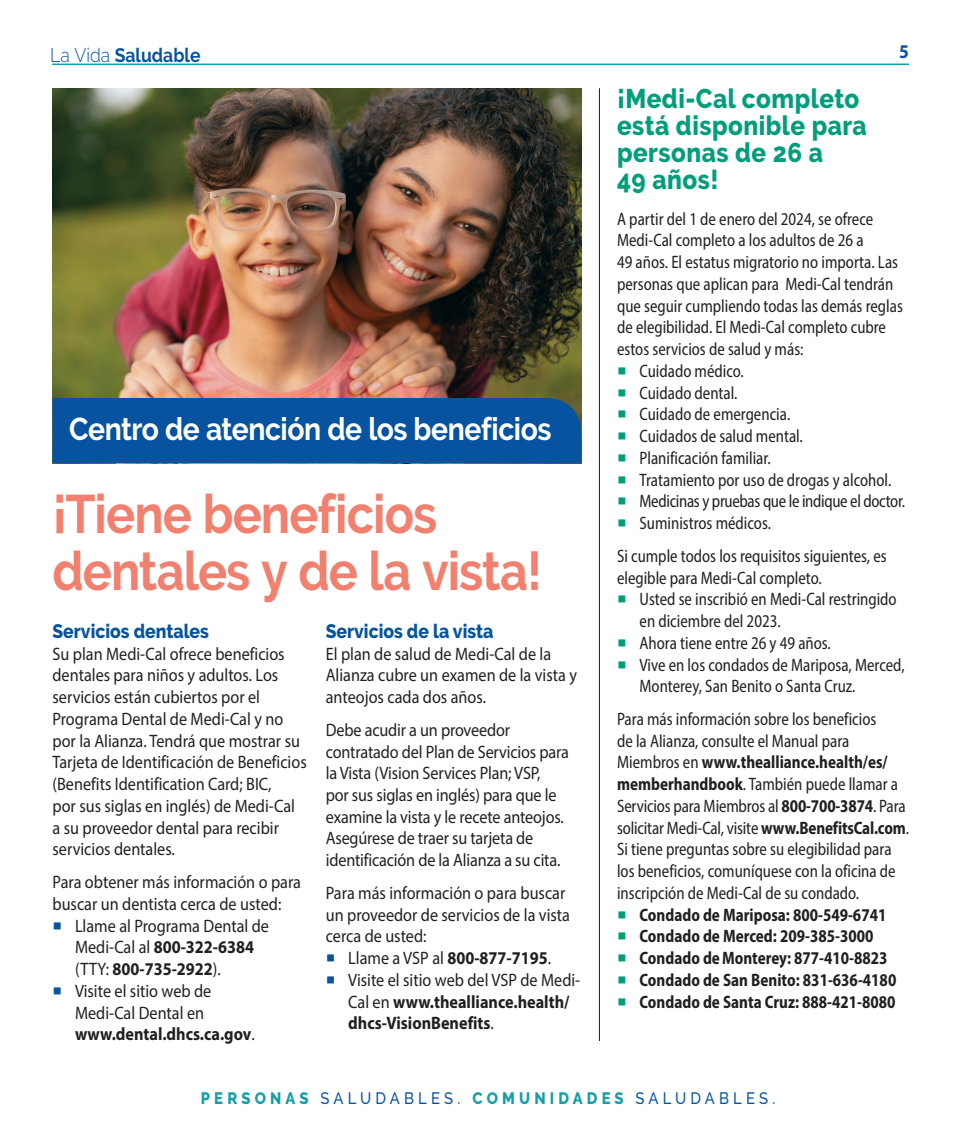
<style>
.page{position:relative;width:972px;height:1134px;background:#fff}
.page>*{position:absolute;margin:0;border:0;box-sizing:border-box;transform-origin:0 0}
.t1{font:700 54px/57px "Raleway";letter-spacing:-.02em;color:#f1806e;scale:.9 1}
.t2{font:700 31.5px "Raleway";letter-spacing:-.02em;color:#fff;scale:.9 1}
.t3{font:800 27px/27px "Raleway";letter-spacing:.02em;color:#009e7b;scale:.9 1}
.t4{font:800 19.5px "Raleway";color:#0753a0;scale:.9 1}
.t5{font:700 19.5px "Raleway";color:#0753a0;scale:.9 1}
.t6{font:700 19.5px "Myriad Pro";color:#0753a0;scale:.9 1}
.t7{font:semi-condensed 18px/21.8px "Myriad Pro";color:#231f20;scale:.9 1}
.t8{font:18px/21.8px "Myriad Pro";color:#231f20;scale:.9 1}
.t9{font:700 semi-condensed 18px "Myriad Pro";color:#231f20;scale:.9 1}
.t10{font:700 18px/21.8px "Myriad Pro";color:#231f20;scale:.9 1}
.t11{font:semi-condensed 18px "Myriad Pro";letter-spacing:-.02em;color:#231f20;scale:.9 1}
.t12{font:500 16.5px "Raleway";letter-spacing:.28em;color:#0753a0;scale:.9 1}
.s1{font-weight:300}
.s2{font-family:"Minion Pro";font-weight:500;font-size:24px;color:#0753a0}
.s3{font-weight:700}
.s4{font-weight:400}
.s5{font-family:"Minion Pro";font-weight:500;font-stretch:normal;font-size:24px;color:#009e7b}
.s6{font-weight:800;color:#169daa}
</style>
<div class="page">
<hr style="left:599px;top:88px;width:1px;height:953px;background:#231f20">
<img style="left:52px;top:88px;width:529px;height:310px">
<div style="left:52px;top:398px;width:529px;height:65px;background:#0753a0"></div>
<hr style="left:52px;top:64px;width:857px;height:1px;background:#169daa">
<p class="t5" style="left:50px;top:44px;width:168px"><span class="s1">La Vida</span> Saludable</p>
<p class="t6" style="left:899px;top:39px;width:12px">5</p>
<h2 class="t2" style="left:69px;top:411px;width:538px">Centro de atención de los beneficios</h2>
<h1 class="t1" style="left:52px;top:486px;width:545px">¡Tiene beneficios dentales y de la vista!</h1>
<p class="t4" style="left:52px;top:620px;width:175px">Servicios dentales</p>
<p class="t8" style="left:52px;top:642px;width:284px">Su plan Medi-Cal ofrece beneficios dentales para niños y adultos. Los servicios están cubiertos por el Programa Dental de Medi-Cal y no por la Alianza. Tendrá que mostrar su Tarjeta de Identificación de Beneficios (Benefits Identification Card; BIC,<br>por sus siglas en inglés) de Medi-Cal a su proveedor dental para recibir servicios dentales.</p>
<p class="t8" style="left:52px;top:871px;width:278px">Para obtener más información o para buscar un dentista cerca de usted:</p>
<p class="t8" style="left:75px;top:914px;width:217px;text-indent:-23px"><span class="s2">■</span> Llame al Programa Dental de<br>Medi-Cal al <span class="s3">800-322-6384 </span>(TTY: <span class="s3">800-735-2922</span>).</p>
<p class="t8" style="left:75px;top:980px;width:201px;text-indent:-23px"><span class="s2">■</span> Visite el sitio web de<br>Medi-Cal Dental en <span class="s3">www.dental.dhcs.ca.gov</span>.</p>
<p class="t4" style="left:326px;top:620px;width:188px">Servicios de la vista</p>
<p class="t8" style="left:326px;top:642px;width:281px">El plan de salud de Medi-Cal de la<br>Alianza cubre un examen de la vista y anteojos cada dos años.</p>
<p class="t8" style="left:326px;top:719px;width:272px">Debe acudir a un proveedor contratado del Plan de Servicios para la Vista (Vision Services Plan; VSP,<br>por sus siglas en inglés) para que le examine la vista y le recete anteojos.<br>Asegúrese de traer su tarjeta de identificación de la Alianza a su cita.</p>
<p class="t8" style="left:326px;top:882px;width:273px">Para más información o para buscar un proveedor de servicios de la vista cerca de usted:</p>
<p class="t8" style="left:326px;top:947px;width:252px"><span class="s2">■</span> Llame a VSP al <span class="s3">800-877-7195</span>.</p>
<p class="t10" style="left:348px;top:968px;width:259px;text-indent:-23px"><span class="s2">■</span> <span class="s4">Visite el sitio web del VSP de Medi-<br>Cal en</span> www.thealliance.health/ dhcs-VisionBenefits<span class="s4">.</span></p>
<h3 class="t3" style="left:617px;top:86px;width:279px">¡Medi-Cal completo está disponible para personas de 26 a<br>49 años!</h3>
<p class="t7" style="left:617px;top:208px;width:319px">A partir del 1 de enero del 2024, se ofrece Medi-Cal completo a los adultos de 26 a<br>49 años. El estatus migratorio no importa. Las personas que aplican para Medi-Cal tendrán que seguir cumpliendo todas las demás reglas de elegibilidad. El Medi-Cal completo cubre estos servicios de salud y más:</p>
<p class="t7" style="left:617px;top:360px;width:142px"><span class="s5">■</span> Cuidado médico.</p>
<p class="t7" style="left:617px;top:382px;width:135px"><span class="s5">■</span> Cuidado dental.</p>
<p class="t7" style="left:617px;top:403px;width:194px"><span class="s5">■</span> Cuidado de emergencia.</p>
<p class="t7" style="left:617px;top:425px;width:208px"><span class="s5">■</span> Cuidados de salud mental.</p>
<p class="t7" style="left:617px;top:447px;width:172px"><span class="s5">■</span> Planificación familiar.</p>
<p class="t7" style="left:617px;top:469px;width:306px"><span class="s5">■</span> Tratamiento por uso de drogas y alcohol.</p>
<p class="t11" style="left:617px;top:490px;width:322px"><span class="s5">■</span> Medicinas y pruebas que le indique el doctor.</p>
<p class="t7" style="left:617px;top:507px;width:301px;line-height:32.5px"><span class="s5">■</span> Suministros médicos.<br>Si cumple todos los requisitos siguientes, es</p>
<p class="t7" style="left:617px;top:566px;width:229px">elegible para Medi-Cal completo.</p>
<p class="t7" style="left:640px;top:588px;width:287px;text-indent:-23px"><span class="s5">■</span> Usted se inscribió en Medi-Cal restringido en diciembre del 2023.</p>
<p class="t7" style="left:617px;top:632px;width:239px"><span class="s5">■</span> Ahora tiene entre 26 y 49 años.</p>
<p class="t7" style="left:640px;top:653px;width:296px;text-indent:-23px"><span class="s5">■</span> Vive en los condados de Mariposa, Merced,<br>Monterey, San Benito o Santa Cruz.</p>
<p class="t7" style="left:617px;top:708px;width:326px">Para más información sobre los beneficios<br>de la Alianza, consulte el Manual para Miembros en <span class="s3">www.thealliance.health/es/ memberhandbook</span>. También puede llamar a Servicios para Miembros al <span class="s3">800-700-3874</span>. Para solicitar Medi-Cal, visite <span class="s3">www.BenefitsCal.com</span>.<br>Si tiene preguntas sobre su elegibilidad para los beneficios, comuníquese con la oficina de inscripción de Medi-Cal de su condado.</p>
<p class="t9" style="left:617px;top:903px;width:301px"><span class="s5">■</span> Condado de Mariposa: 800-549-6741</p>
<p class="t9" style="left:617px;top:925px;width:286px"><span class="s5">■</span> Condado de Merced: 209-385-3000</p>
<p class="t9" style="left:617px;top:947px;width:302px"><span class="s5">■</span> Condado deMonterey: 877-410-8823</p>
<p class="t9" style="left:617px;top:968px;width:312px"><span class="s5">■</span> Condado de San Benito: 831-636-4180</p>
<p class="t9" style="left:617px;top:990px;width:311px"><span class="s5">■</span> Condado de Santa Cruz: 888-421-8080</p>
<p class="t12" style="left:201px;top:1088px;width:640px"><span class="s6">PERSONAS</span> SALUDABLES. <span class="s6">COMUNIDADES</span> SALUDABLES.</p>
</div>
